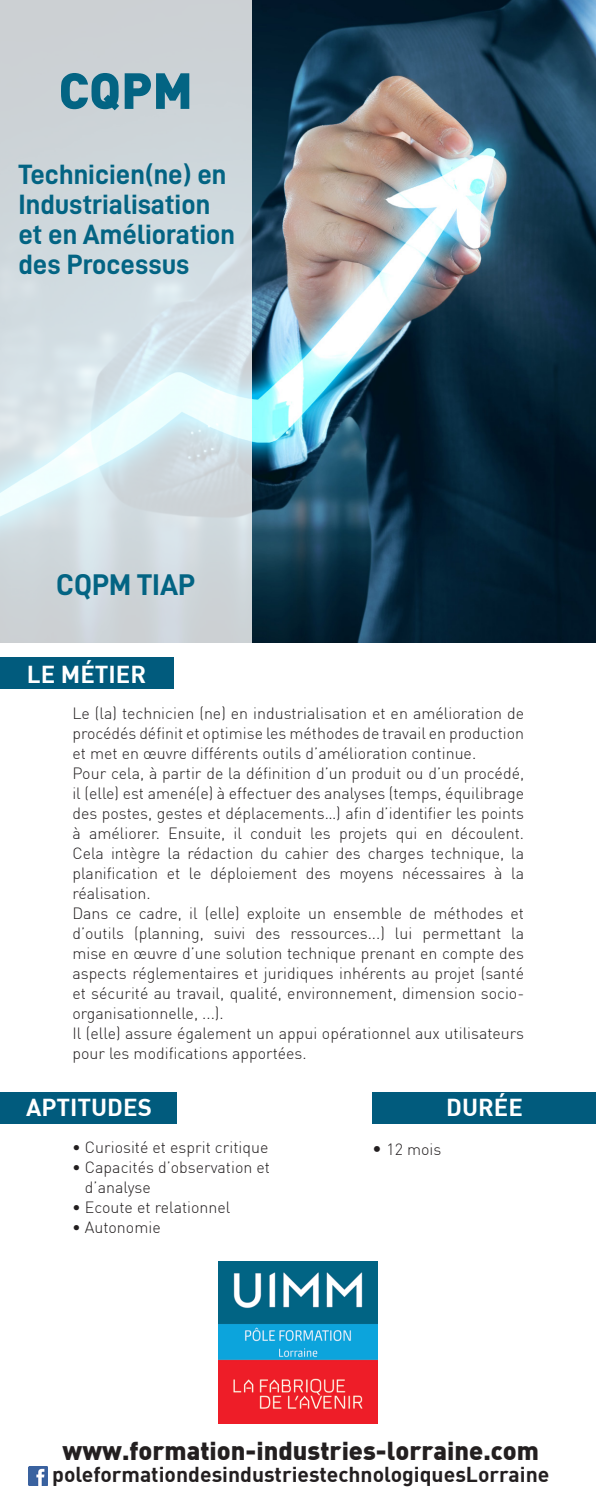
<style>
.page{position:relative;width:596px;height:1503px;background:#fff}
.page>*{position:absolute;margin:0;border:0;box-sizing:border-box;transform-origin:0 0}
.t1{font:900 50px "DIN";color:#036483}
.t2{font:30px "D DIN Bold";color:#036483}
.t3{font:28px/30px "D DIN Bold";color:#036483}
.t4{font:900 25.4px "DIN";color:#231f20}
.t5{font:900 25.4px "DIN";color:#fff}
.t6{font:24px "DIN Bold Alternate";color:#fff}
.t7{font:700 21.2px "DIN";color:#231f20}
.t8{font:300 16px/20px "DIN";color:#231f20}
.s1{font-size:18px}
</style>
<div class="page">
<div style="left:0;top:657px;width:173px;height:32px;background:#015b7d"></div>
<img style="left:28px;top:1466px;width:19px;height:19px">
<img style="left:251px;top:0;width:344px;height:642px">
<svg style="left:0;top:0;width:251px;height:642px;background:#d2dbe0"></svg>
<div style="left:0;top:1091px;width:176px;height:32px;background:#015b7d"></div>
<div style="left:372px;top:1091px;width:223px;height:32px;background:#015b7d"></div>
<img style="left:218px;top:1261px;width:159px;height:162px">
<h1 class="t1" style="left:58px;top:57px;width:136px">CQPM</h1>
<h3 class="t3" style="left:18px;top:159px;width:218px">Technicien(ne) en<br>Industrialisation et en Amélioration des Processus</h3>
<h2 class="t2" style="left:56px;top:568px;width:140px">CQPM TIAP</h2>
<h3 class="t5" style="left:22px;top:654px;width:128px">LE MÉTIER</h3>
<h3 class="t6" style="left:27px;top:658px;width:121px">LE MÉTIER</h3>
<p class="t8" style="left:72px;top:703px;width:453px">Le (la) technicien (ne) en industrialisation et en amélioration de procédés définit et optimise les méthodes de travail en production et met en œuvre différents outils d’amélioration continue.<br>Pour cela, à partir de la définition d’un produit ou d’un procédé, il (elle) est amené(e) à effectuer des analyses (temps, équilibrage des postes, gestes et déplacements…) afin d’identifier les points à améliorer. Ensuite, il conduit les projets qui en découlent.<br>Cela intègre la rédaction du cahier des charges technique, la planification et le déploiement des moyens nécessaires à la réalisation.<br>Dans ce cadre, il (elle) exploite un ensemble de méthodes et d’outils (planning, suivi des ressources...) lui permettant la mise en œuvre d’une solution technique prenant en compte des aspects réglementaires et juridiques inhérents au projet (santé et sécurité au travail, qualité, environnement, dimension socio&shy;organisationnelle, ...).<br>Il (elle) assure également un appui opérationnel aux utilisateurs pour les modifications apportées.</p>
<h3 class="t6" style="left:26px;top:1091px;width:127px">APTITUDES</h3>
<p class="t8" style="left:72px;top:1136px;width:198px">• Curiosité et esprit critique</p>
<p class="t8" style="left:85px;top:1156px;width:186px;text-indent:-13px">• Capacités d’observation et d’analyse</p>
<p class="t8" style="left:72px;top:1196px;width:160px">• Ecoute et relationnel</p>
<p class="t8" style="left:72px;top:1216px;width:90px">• Autonomie</p>
<h3 class="t6" style="left:446px;top:1091px;width:78px">DURÉE</h3>
<p class="t8" style="left:372px;top:1138px;width:71px"><span class="s1">•</span> 12 mois</p>
<h3 class="t4" style="left:63px;top:1433px;width:477px">www.formation-industries-lorraine.com</h3>
<h3 class="t7" style="left:52px;top:1459px;width:498px">poleformationdesindustriestechnologiquesLorraine</h3>
</div>
